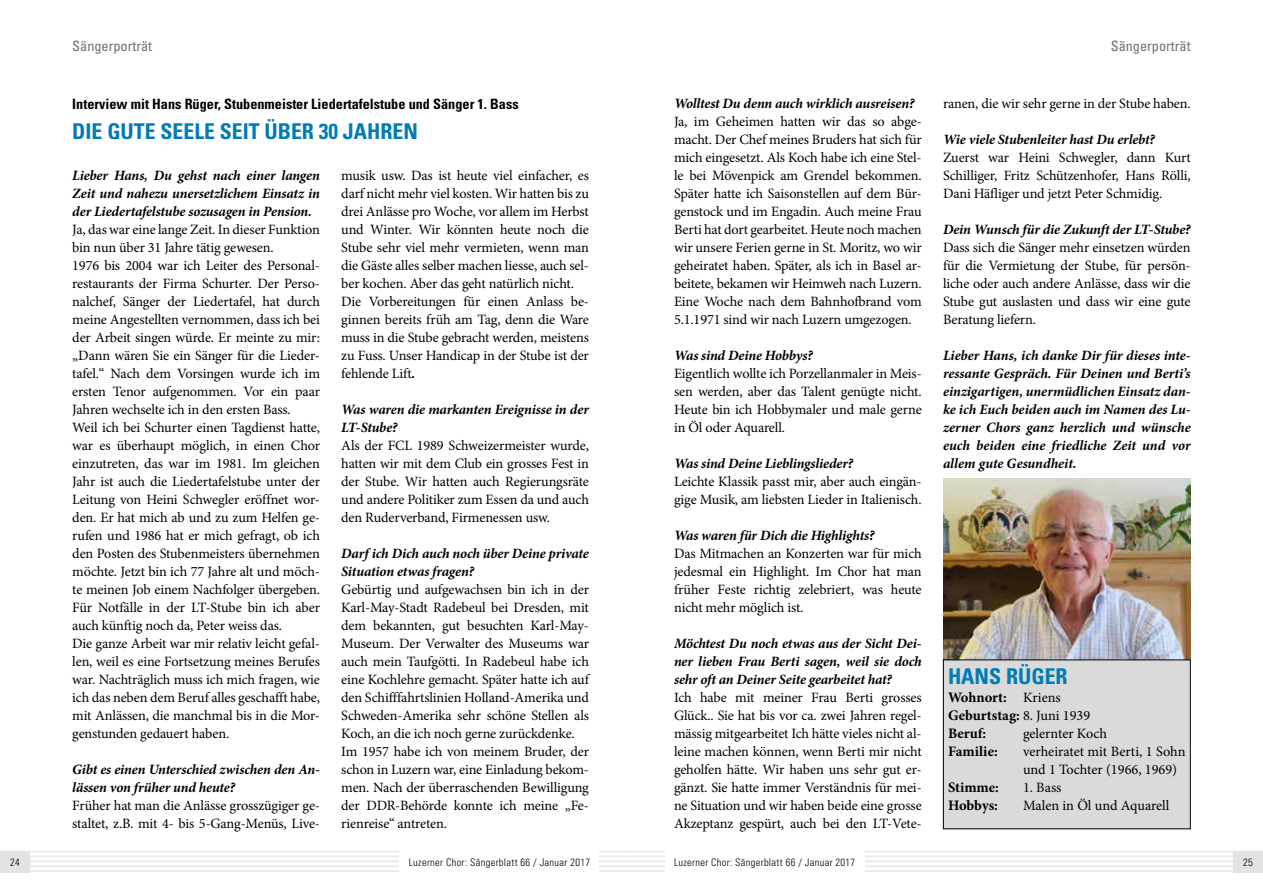
<style>
.page{position:relative;width:1263px;height:893px;background:#fff}
.page>*{position:absolute;margin:0;border:0;box-sizing:border-box;transform-origin:0 0}
.t1{font:700 condensed 21.75px "Univers";color:#007cb5}
.t2{font:700 14.55px/18px "Minion Pro";color:#000}
.t3{font:14.25px/18px "Minion Pro";letter-spacing:-.01em;color:#000;text-align:justify}
.t4{font:italic 700 14.25px/18px "Minion Pro";letter-spacing:-.01em;color:#000;text-align:justify}
.t5{font:700 condensed 14.25px "Univers";color:#000}
.t6{font:condensed 14.25px "Univers";color:#706f6f}
.t7{font:300 condensed 10.5px "Univers";letter-spacing:.03em;color:#000}
.s1{font-weight:700;font-style:italic}
.s2{font-weight:400;font-size:14.25px}
</style>
<div class="page">
<hr style="left:0;top:855px;width:631px;height:2px;background:#dadada">
<hr style="left:0;top:851px;width:631px;height:1px;background:#dadada">
<hr style="left:0;top:860px;width:631px;height:2px;background:#dadada">
<hr style="left:0;top:865px;width:631px;height:2px;background:#dadada">
<hr style="left:0;top:870px;width:631px;height:2px;background:#dadada">
<hr style="left:631px;top:855px;width:632px;height:2px;background:#dadada">
<hr style="left:631px;top:851px;width:632px;height:1px;background:#dadada">
<hr style="left:631px;top:860px;width:632px;height:2px;background:#dadada">
<hr style="left:631px;top:865px;width:632px;height:2px;background:#dadada">
<hr style="left:631px;top:870px;width:632px;height:2px;background:#dadada">
<div style="left:399px;top:850px;width:199px;height:24px;background:#fff"></div>
<div style="left:0;top:851px;width:30px;height:21px;background:#e3e3e3"></div>
<div style="left:1233px;top:851px;width:30px;height:21px;background:#e3e3e3"></div>
<div style="left:665px;top:850px;width:200px;height:24px;background:#fff"></div>
<img style="left:943px;top:478px;width:248px;height:181px">
<div style="left:943px;top:660px;width:247px;height:169px;background:#dadada"></div>
<div style="left:943px;top:659px;width:248px;height:170px;border:1px solid #000"></div>
<p class="t6" style="left:72px;top:37px;width:81px">Sängerporträt</p>
<p class="t6" style="left:1111px;top:37px;width:81px">Sängerporträt</p>
<p class="t5" style="left:72px;top:95px;width:448px">Interview mit Hans Rüger, Stubenmeister Liedertafelstube und Sänger 1. Bass</p>
<h1 class="t1" style="left:72px;top:118px;width:347px">DIE GUTE SEELE SEIT ÜBER 30 JAHREN</h1>
<p class="t4" style="left:72px;top:166px;width:249px">Lieber Hans, Du gehst nach einer langen Zeit und nahezu unersetzlichem Einsatz in der Liedertafelstube sozusagen in Pension.</p>
<p class="t3" style="left:72px;top:220px;width:249px;text-align:left">Ja, das war eine lange Zeit. In dieser Funktion bin nun über 31 Jahre tätig gewesen.<br>1976 bis 2004 war ich Leiter des Personal&shy;restaurants der Firma Schurter. Der Perso&shy;nalchef, Sänger der Liedertafel, hat durch meine Angestellten vernommen, dass ich bei der Arbeit singen würde. Er meinte zu mir: „Dann wären Sie ein Sänger für die Lieder&shy;tafel.“ Nach dem Vorsingen wurde ich im ersten Tenor aufgenommen. Vor ein paar Jahren wechselte ich in den ersten Bass.<br>Weil ich bei Schurter einen Tagdienst hatte, war es überhaupt möglich, in einen Chor einzutreten, das war im 1981. Im gleichen Jahr ist auch die Liedertafelstube unter der Leitung von Heini Schwegler eröffnet wor&shy;den. Er hat mich ab und zu zum Helfen ge&shy;rufen und 1986 hat er mich gefragt, ob ich den Posten des Stubenmeisters übernehmen möchte. Jetzt bin ich 77 Jahre alt und möch&shy;te meinen Job einem Nachfolger übergeben.<br>Für Notfälle in der LT-Stube bin ich aber auch künftig noch da, Peter weiss das.<br>Die ganze Arbeit war mir relativ leicht gefal&shy;len, weil es eine Fortsetzung meines Berufes war. Nachträglich muss ich mich fragen, wie ich das neben dem Beruf alles geschafft habe, mit Anlässen, die manchmal bis in die Mor&shy;genstunden gedauert haben.</p>
<p class="t4" style="left:72px;top:760px;width:249px">Gibt es einen Unterschied zwischen den An&shy;lässen von früher und heute?</p>
<p class="t3" style="left:72px;top:796px;width:249px">Früher hat man die Anlässe grosszügiger ge&shy;staltet, z.B. mit 4- bis 5-Gang-Menüs, Live-</p>
<p class="t3" style="left:341px;top:166px;width:249px;text-align:left">musik usw. Das ist heute viel einfacher, es darf nicht mehr viel kosten. Wir hatten bis zu drei Anlässe pro Woche, vor allem im Herbst und Winter. Wir könnten heute noch die Stube sehr viel mehr vermieten, wenn man die Gäste alles selber machen liesse, auch sel&shy;ber kochen. Aber das geht natürlich nicht.<br>Die Vorbereitungen für einen Anlass be&shy;ginnen bereits früh am Tag, denn die Ware muss in die Stube gebracht werden, meistens zu Fuss. Unser Handicap in der Stube ist der fehlende Lift<span class="s1">.</span></p>
<p class="t4" style="left:341px;top:400px;width:249px">Was waren die markanten Ereignisse in der<br>LT-Stube?</p>
<p class="t3" style="left:341px;top:436px;width:249px">Als der FCL 1989 Schweizermeister wurde, hatten wir mit dem Club ein grosses Fest in der Stube. Wir hatten auch Regierungsräte und andere Politiker zum Essen da und auch den Ruderverband, Firmenessen usw.</p>
<p class="t4" style="left:341px;top:544px;width:249px">Darf ich Dich auch noch über Deine private<br>Situation etwas fragen?</p>
<p class="t3" style="left:341px;top:580px;width:249px;text-align:left">Gebürtig und aufgewachsen bin ich in der Karl-May-Stadt Radebeul bei Dresden, mit dem bekannten, gut besuchten Karl-May-Museum. Der Verwalter des Museums war auch mein Taufgötti. In Radebeul habe ich eine Kochlehre gemacht. Später hatte ich auf den Schifffahrtslinien Holland-Amerika und Schweden-Amerika sehr schöne Stellen als Koch, an die ich noch gerne zurückdenke.<br>Im 1957 habe ich von meinem Bruder, der schon in Luzern war, eine Einladung bekom&shy;men. Nach der überraschenden Bewilligung der DDR-Behörde konnte ich meine „Fe&shy;rienreise“ antreten.</p>
<p class="t4" style="left:674px;top:94px;width:242px">Wolltest Du denn auch wirklich ausreisen?</p>
<p class="t3" style="left:674px;top:113px;width:249px">Ja, im Geheimen hatten wir das so abge&shy;macht. Der Chef meines Bruders hat sich für mich eingesetzt. Als Koch habe ich eine Stel&shy;le bei Mövenpick am Grendel bekommen.<br>Später hatte ich Saisonstellen auf dem Bür&shy;genstock und im Engadin. Auch meine Frau Berti hat dort gearbeitet. Heute noch machen wir unsere Ferien gerne in St. Moritz, wo wir geheiratet haben. Später, als ich in Basel ar&shy;beitete, bekamen wir Heimweh nach Luzern.<br>Eine Woche nach dem Bahnhofbrand vom 5.1.1971 sind wir nach Luzern umgezogen.</p>
<p class="t4" style="left:674px;top:346px;width:140px">Was sind Deine Hobbys?</p>
<p class="t3" style="left:674px;top:364px;width:249px">Eigentlich wollte ich Porzellanmaler in Meis&shy;sen werden, aber das Talent genügte nicht.<br>Heute bin ich Hobbymaler und male gerne in Öl oder Aquarell.</p>
<p class="t4" style="left:674px;top:454px;width:181px">Was sind Deine Lieblingslieder?</p>
<p class="t3" style="left:674px;top:472px;width:249px">Leichte Klassik passt mir, aber auch eingän&shy;gige Musik, am liebsten Lieder in Italienisch.</p>
<p class="t4" style="left:674px;top:526px;width:202px">Was waren für Dich die Highlights?</p>
<p class="t3" style="left:674px;top:544px;width:249px">Das Mitmachen an Konzerten war für mich jedesmal ein Highlight. Im Chor hat man früher Feste richtig zelebriert, was heute nicht mehr möglich ist.</p>
<p class="t4" style="left:674px;top:634px;width:249px">Möchtest Du noch etwas aus der Sicht Dei&shy;ner lieben Frau Berti sagen, weil sie doch sehr oft an Deiner Seite gearbeitet hat?</p>
<p class="t3" style="left:674px;top:688px;width:249px">Ich habe mit meiner Frau Berti grosses Glück.. Sie hat bis vor ca. zwei Jahren regel&shy;mässig mitgearbeitet Ich hätte vieles nicht al&shy;leine machen können, wenn Berti mir nicht geholfen hätte. Wir haben uns sehr gut er&shy;gänzt. Sie hatte immer Verständnis für mei&shy;ne Situation und wir haben beide eine grosse Akzeptanz gespürt, auch bei den LT-Vete-</p>
<p class="t3" style="left:943px;top:94px;width:249px">ranen, die wir sehr gerne in der Stube haben.</p>
<p class="t4" style="left:943px;top:130px;width:213px">Wie viele Stubenleiter hast Du erlebt?</p>
<p class="t3" style="left:943px;top:148px;width:249px">Zuerst war Heini Schwegler, dann Kurt Schilliger, Fritz Schützenhofer, Hans Rölli, Dani Häfliger und jetzt Peter Schmidig.</p>
<p class="t4" style="left:943px;top:220px;width:249px">Dein Wunsch für die Zukunft der LT-Stube?</p>
<p class="t3" style="left:943px;top:238px;width:249px">Dass sich die Sänger mehr einsetzen würden für die Vermietung der Stube, für persön&shy;liche oder auch andere Anlässe, dass wir die Stube gut auslasten und dass wir eine gute Beratung liefern.</p>
<p class="t4" style="left:943px;top:346px;width:249px">Lieber Hans, ich danke Dir für dieses inte&shy;ressante Gespräch. Für Deinen und Berti’s einzigartigen, unermüdlichen Einsatz dan&shy;ke ich Euch beiden auch im Namen des Lu&shy;zerner Chors ganz herzlich und wünsche euch beiden eine friedliche Zeit und vor allem gute Gesundheit.</p>
<h1 class="t1" style="left:948px;top:663px;width:121px">HANS RÜGER</h1>
<p class="t2" style="left:948px;top:688px;width:144px">Wohnort: <span class="s2">Kriens<br></span>Geburtstag: <span class="s2">8. Juni 1939<br></span>Beruf:</p>
<p class="t3" style="left:1023px;top:725px;width:86px">gelernter Koch</p>
<p class="t2" style="left:948px;top:742px;width:51px">Familie:</p>
<p class="t3" style="left:1023px;top:743px;width:164px">verheiratet mit Berti, 1 Sohn und 1 Tochter (1966, 1969)</p>
<p class="t2" style="left:948px;top:778px;width:52px">Stimme:</p>
<p class="t3" style="left:1023px;top:779px;width:40px">1. Bass</p>
<p class="t2" style="left:948px;top:796px;width:51px">Hobbys:</p>
<p class="t3" style="left:1023px;top:797px;width:148px">Malen in Öl und Aquarell</p>
<p class="t7" style="left:10px;top:856px;width:11px">24</p>
<p class="t7" style="left:409px;top:856px;width:183px">Luzerner Chor: Sängerblatt 66 / Januar 2017</p>
<p class="t7" style="left:674px;top:856px;width:183px">Luzerner Chor: Sängerblatt 66 / Januar 2017</p>
<p class="t7" style="left:1243px;top:856px;width:11px">25</p>
</div>
